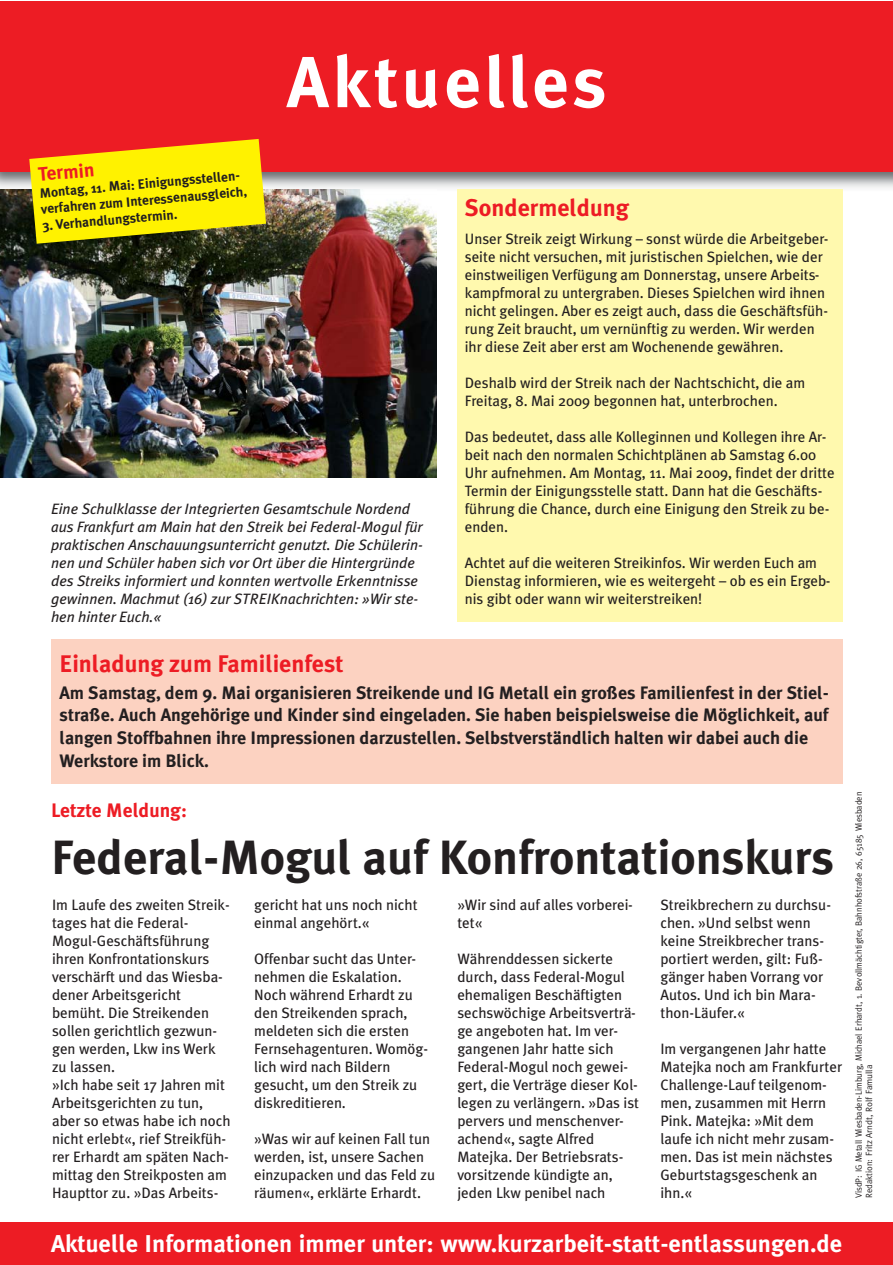
<style>
.page{position:relative;width:893px;height:1265px;background:#fff}
.page>*{position:absolute;margin:0;border:0;box-sizing:border-box;transform-origin:0 0}
.t1{font:700 72px "Meta";letter-spacing:.055em;color:#fff}
.t2{font:700 48px "Meta Plus";color:#231f20}
.t3{font:700 24.3px "Meta Plus";color:#fff}
.t4{font:700 24px "Meta Plus";color:#ed1c24}
.t5{font:700 19.5px "Meta Plus";color:#ed1c24}
.t6{font:700 18px/22.5px "Meta Plus";color:#231f20}
.t7{font:15px/18px "Meta Plus";color:#231f20}
.t8{font:italic 15px/18px "Meta Plus";color:#231f20}
.t9{font:700 13.5px/16.5px "Meta Plus";color:#231f20}
.t10{font:9px/10.5px "Meta";color:#231f20;scale:.95 1}
</style>
<div class="page">
<img style="left:0;top:194px;width:436px;height:284px">
<img style="left:0;top:189px;width:436px;height:5px">
<div style="left:0;top:2px;width:892px;height:170px;background:#ed1c24"></div>
<div style="left:0;top:1222px;width:892px;height:42px;background:#ed1c24"></div>
<svg style="left:29px;top:139px;width:237px;height:105px"></svg>
<div style="left:457px;top:190px;width:385px;height:432px;background:#fff9ae"></div>
<div style="left:51px;top:640px;width:791px;height:144px;background:#fcd2c1"></div>
<h1 class="t1" style="left:287px;top:54px;width:321px">Aktuelles</h1>
<h3 class="t5" style="left:37px;top:167px;width:58px;rotate:-5deg">Termin</h3>
<p class="t9" style="left:39px;top:186px;width:208px;rotate:-5deg">Montag, 11. Mai: Einigungsstellen&shy;verfahren zum Interessenausgleich,</p>
<p class="t9" style="left:42px;top:218px;width:137px;rotate:-5deg">3. Verhandlungstermin.</p>
<p class="t8" style="left:51px;top:501px;width:373px">Eine Schulklasse der Integrierten Gesamtschule Nord end aus Frankfurt am Main hat den Streik bei Federal-Mogul für praktischen Anschauungsunterricht genutzt. Die Schülerin&shy;nen und Schüler haben sich vor Ort über die Hintergründe des Streiks informiert und konnten wertvolle Erkenntnisse gewinnen. Machmut (16) zur STREIKnachrichten: »Wir ste&shy;hen hinter Euch.«</p>
<h3 class="t4" style="left:465px;top:198px;width:166px">Sondermeldung</h3>
<p class="t7" style="left:465px;top:230px;width:365px">Unser Streik zeigt Wirkung – sonst würde die Arbeitgeber&shy;seite nicht versuchen, mit juristischen Spielchen, wie der einstweiligen Verfügung am Donnerstag, unsere Arbeits&shy;kampfmoral zu untergraben. Dieses Spielchen wird ihnen nicht gelingen. Aber es zeigt auch, dass die Geschäftsfüh&shy;rung Zeit braucht, um vernünftig zu werden. Wir werden ihr diese Zeit aber erst am Wochenende gewähren.</p>
<p class="t7" style="left:465px;top:374px;width:342px">Deshalb wird der Streik nach der Nachtschicht, die am<br>Freitag, 8. Mai 2009 begonnen hat, unterbrochen.</p>
<p class="t7" style="left:465px;top:428px;width:371px">Das bedeutet, dass alle Kolleginnen und Kollegen ihre Ar&shy;beit nach den normalen Schichtplänen ab Samstag 6.00<br>Uhr aufnehmen. Am Montag, 11. Mai 2009, findet der dritte Termin der Einigungsstelle statt. Dann hat die Geschäfts&shy;führung die Chance, durch eine Einigung den Streik zu be&shy;enden.</p>
<p class="t7" style="left:465px;top:554px;width:367px">Achtet auf die weiteren Streikinfos. Wir werden Euch am<br>Dienstag informieren, wie es weitergeht – ob es ein Ergeb&shy;nis gibt oder wann wir weiterstreiken!</p>
<h3 class="t4" style="left:60px;top:654px;width:285px">Einladung zum Familienfest</h3>
<p class="t6" style="left:60px;top:683px;width:770px">Am Samstag, dem 9. Mai organisieren Streikende und IG Metall ein großes Familienfest in der Stiel&shy;straße. Auch Angehörige und Kinder sind eingeladen. Sie haben beispielsweise die Möglichkeit, auf langen Stoffbahnen ihre Impressionen darzustellen. Selbstverständlich halten wir dabei auch die Werkstore im Blick.</p>
<h3 class="t5" style="left:51px;top:802px;width:137px">Letzte Meldung:</h3>
<h2 class="t2" style="left:51px;top:838px;width:784px">Federal-Mogul auf Konfrontationskurs</h2>
<p class="t7" style="left:254px;top:896px;width:165px">gericht hat uns noch nicht einmal angehört.«</p>
<p class="t7" style="left:254px;top:950px;width:175px">Offenbar sucht das Unter&shy;nehmen die Eskalation.<br>Noch während Erhardt zu den Streikenden sprach, meldeten sich die ersten<br>Fernsehagenturen. Womög&shy;lich wird nach Bildern gesucht, um den Streik zu diskreditieren.</p>
<p class="t7" style="left:254px;top:1130px;width:182px">»Was wir auf keinen Fall tun werden, ist, unsere Sachen einzupacken und das Feld zu räumen«, erklärte Erhardt.</p>
<p class="t7" style="left:457px;top:896px;width:177px">»Wir sind auf alles vorberei&shy;tet«</p>
<p class="t7" style="left:457px;top:950px;width:183px">Währenddessen sickerte durch, dass Federal-Mogul ehemaligen Beschäftigten sechswöchige Arbeitsverträ&shy;ge angeboten hat. Im ver&shy;gangenen Jahr hatte sich<br>Federal-Mogul noch gewei&shy;gert, die Verträge dieser Kol&shy;legen zu verlängern. »Das ist pervers und menschenver&shy;achend«, sagte Alfred<br>Matejka. Der Betriebsrats&shy;vorsitzende kündigte an, jeden Lkw penibel nach</p>
<p class="t7" style="left:660px;top:896px;width:172px">Streikbrechern zu durchsu&shy;chen. »Und selbst wenn keine Streikbrecher trans&shy;portiert werden, gilt: Fuß&shy;gänger haben Vorrang vor<br>Autos. Und ich bin Mara&shy;thon-Läufer.«</p>
<p class="t7" style="left:660px;top:1040px;width:183px">Im vergangenen Jahr hatte<br>Matejka noch am Frankfurter<br>Challenge-Lauf teilgenom&shy;men, zusammen mit Herrn<br>Pink. Matejka: »Mit dem laufe ich nicht mehr zusam&shy;men. Das ist mein nächstes<br>Geburtstagsgeschenk an ihn.«</p>
<p class="t7" style="left:52px;top:896px;width:180px">Im Laufe des zweiten Streik&shy;tages hat die Federal-<br>Mogul-Geschäftsführung ihren Konfrontationskurs verschärft und das Wiesba&shy;dener Arbeits gericht bemüht. Die Streikenden sollen gerichtlich gezwun&shy;gen werden, Lkw ins Werk zu lassen.<br>»Ich habe seit 17 Jahren mit<br>Arbeitsgerichten zu tun, aber so etwas habe ich noch nicht erlebt«, rief Streikfüh&shy;rer Erhardt am späten Nach&shy;mittag den Streikposten am<br>Haupttor zu. »Das Arbeits-</p>
<p class="t10" style="left:854px;top:1198px;width:429px;rotate:-90deg">VisdP: IG Metall Wiesbaden-Limburg, Michael Erhardt, 1. Bevollmächtigter, Bahnhofstraße 26, 65185 Wiesbaden<br>Redaktion: Fritz Arndt, Rolf Famulla</p>
<h3 class="t3" style="left:51px;top:1234px;width:792px">Aktuelle Informationen immer unter: www.kurzarbeit-statt-entlassungen.de</h3>
</div>
